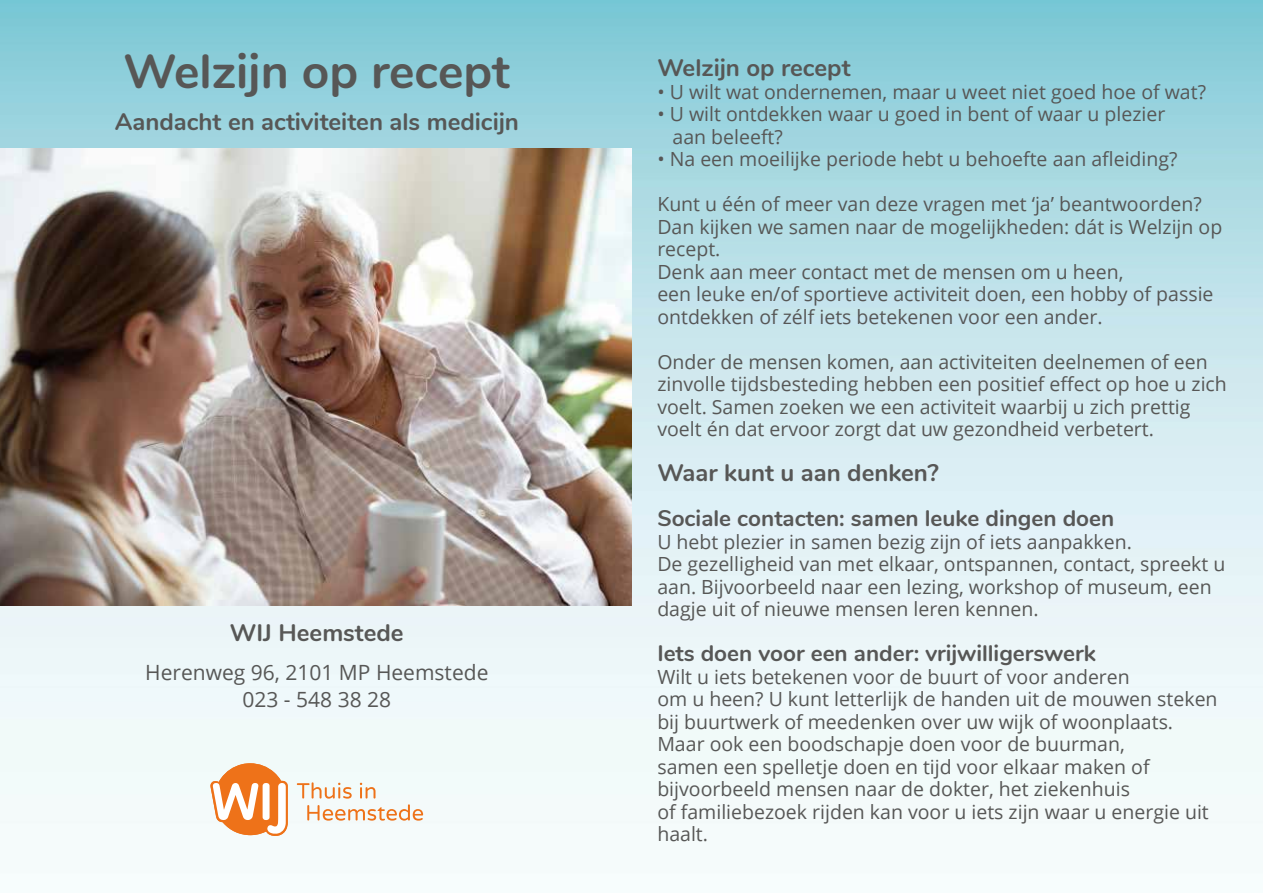
<style>
.page{position:relative;width:1263px;height:893px;background:#fff}
.page>*{position:absolute;margin:0;border:0;box-sizing:border-box;transform-origin:0 0}
.t1{font:700 48px "Nunito";color:#575756}
.t2{font:700 24px "Nunito";color:#575756}
.t3{font:700 22.5px "Nunito";color:#575756}
.t4{font:21px/27px "Open Sans";color:#575756;text-align:center}
.t5{font:19.5px/22.5px "Open Sans";color:#575756}
</style>
<div class="page">
<img style="left:0;top:0;width:632px;height:893px">
<img style="left:0;top:149px;width:631px;height:456px">
<svg style="left:210px;top:763px;width:78px;height:73px"></svg>
<svg style="left:297px;top:782px;width:126px;height:39px"></svg>
<h1 class="t1" style="left:124px;top:36px;width:388px">Welzijn op recept</h1>
<p class="t2" style="left:115px;top:104px;width:406px">Aandacht en activiteiten als medicijn</p>
<p class="t2" style="left:230px;top:615px;width:175px">WIJ Heemstede</p>
<p class="t4" style="left:145px;top:658px;width:345px">Herenweg 96, 2101 MP Heemstede<br>023 - 548 38 28</p>
<p class="t2" style="left:657px;top:50px;width:195px">Welzijn op recept</p>
<p class="t5" style="left:657px;top:80px;width:550px">• U wilt wat ondernemen, maar u weet niet goed hoe of wat?</p>
<p class="t5" style="left:672px;top:102px;width:494px;text-indent:-15px">• U wilt ontdekken waar u goed in bent of waar u plezier aan beleeft?</p>
<p class="t5" style="left:657px;top:147px;width:522px">• Na een moeilijke periode hebt u behoefte aan afleiding?</p>
<p class="t5" style="left:657px;top:192px;width:566px">Kunt u één of meer van deze vragen met ‘ja’ beantwoorden?<br>Dan kijken we samen naar de mogelijkheden: dát is Welzijn op recept.<br>Denk aan meer contact met de mensen om u heen,<br>een leuke en/of sportieve activiteit doen, een hobby of passie ontdekken of zélf iets betekenen voor een ander.</p>
<p class="t5" style="left:657px;top:350px;width:571px">Onder de mensen komen, aan activiteiten deelnemen of een zinvolle tijdsbesteding hebben een positief effect op hoe u zich voelt. Samen zoeken we een activiteit waarbij u zich prettig voelt én dat ervoor zorgt dat uw gezondheid verbetert.</p>
<p class="t2" style="left:657px;top:455px;width:283px">Waar kunt u aan denken?</p>
<p class="t3" style="left:657px;top:502px;width:458px">Sociale contacten: samen leuke dingen doen</p>
<p class="t5" style="left:657px;top:530px;width:570px">U hebt plezier in samen bezig zijn of iets aanpakken.<br>De gezelligheid van met elkaar, ontspannen, contact, spreekt u aan. Bijvoorbeeld naar een lezing, workshop of museum, een dagje uit of nieuwe mensen leren kennen.</p>
<p class="t3" style="left:657px;top:637px;width:440px">Iets doen voor een ander: vrijwilligerswerk</p>
<p class="t5" style="left:657px;top:665px;width:562px">Wilt u iets betekenen voor de buurt of voor anderen<br>om u heen? U kunt letterlijk de handen uit de mouwen steken bij buurtwerk of meedenken over uw wijk of woonplaats.<br>Maar ook een boodschapje doen voor de buurman,<br>samen een spelletje doen en tijd voor elkaar maken of bijvoorbeeld mensen naar de dokter, het ziekenhuis<br>of familiebezoek rijden kan voor u iets zijn waar u energie uit haalt.</p>
</div>
